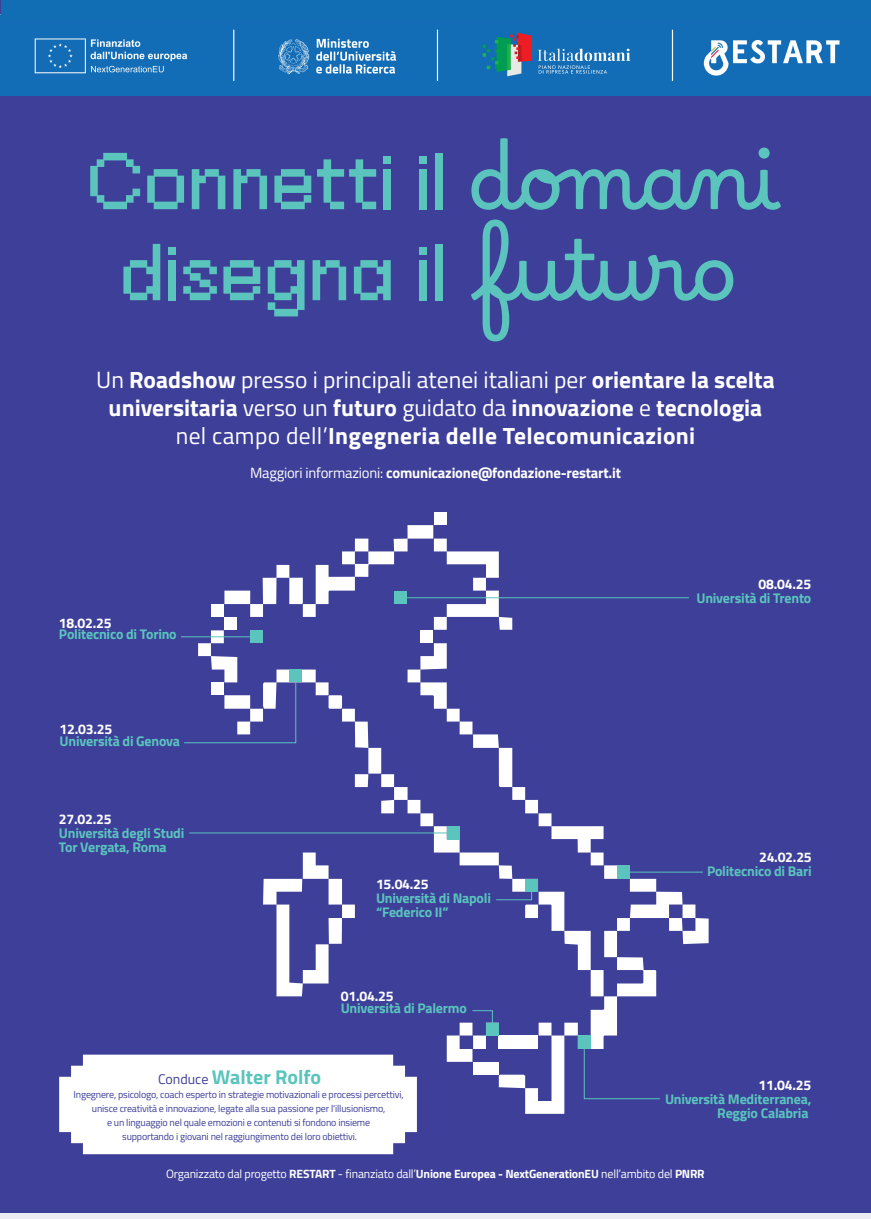
<style>
.page{position:relative;width:871px;height:1219px;background:#fff}
.page>*{position:absolute;margin:0;border:0;box-sizing:border-box;transform-origin:0 0}
.t1{font:700 23.5px/28.2px "Titillium Web";color:#fff;text-align:center}
.t2{font:700 20px "Titillium Web";color:#5ac4bd}
.t3{font:700 14.7px "Titillium Web";letter-spacing:-.015em;color:#fff}
.t4{font:700 14px/14px "Titillium Web";letter-spacing:-.015em;color:#5ac4bd}
.t5{font:700 14px "Titillium Web";letter-spacing:-.015em;color:#fff}
.t6{font:12px "Titillium Web";letter-spacing:-.015em;color:#fff}
.t7{font:10px/14px "Titillium Web";letter-spacing:-.02em;color:#3e3f99;text-align:center}
.s1{font-weight:400}
.s2{font-weight:400;font-size:14px;color:#3e3f99}
.s3{font-weight:700}
</style>
<div class="page">
<div style="left:0;top:0;width:870px;height:1212px;background:#3e3f99"></div>
<img style="left:0;top:14px;width:870px;height:82px">
<div style="left:1px;top:0;width:869px;height:19px;background:#126eb4"></div>
<svg style="left:90px;top:153px;width:50px;height:56px"></svg>
<svg style="left:147px;top:169px;width:37px;height:40px"></svg>
<svg style="left:192px;top:169px;width:33px;height:40px"></svg>
<svg style="left:233px;top:169px;width:34px;height:40px"></svg>
<svg style="left:274px;top:169px;width:37px;height:40px"></svg>
<svg style="left:317px;top:159px;width:59px;height:50px"></svg>
<div style="left:383px;top:169px;width:7px;height:40px;background:#5ac4bd"></div>
<div style="left:383px;top:156px;width:7px;height:8px;background:#5ac4bd"></div>
<div style="left:419px;top:156px;width:7px;height:8px;background:#5ac4bd"></div>
<div style="left:419px;top:169px;width:7px;height:40px;background:#5ac4bd"></div>
<div style="left:435px;top:153px;width:7px;height:56px;background:#5ac4bd"></div>
<svg style="left:471px;top:138px;width:309px;height:72px"></svg>
<svg style="left:123px;top:244px;width:37px;height:56px"></svg>
<div style="left:169px;top:247px;width:7px;height:8px;background:#5ac4bd"></div>
<div style="left:169px;top:260px;width:7px;height:40px;background:#5ac4bd"></div>
<svg style="left:183px;top:260px;width:34px;height:40px"></svg>
<svg style="left:223px;top:260px;width:37px;height:40px"></svg>
<svg style="left:267px;top:260px;width:37px;height:56px"></svg>
<svg style="left:312px;top:260px;width:34px;height:40px"></svg>
<svg style="left:354px;top:260px;width:36px;height:40px"></svg>
<div style="left:419px;top:247px;width:8px;height:8px;background:#5ac4bd"></div>
<div style="left:419px;top:260px;width:8px;height:40px;background:#5ac4bd"></div>
<div style="left:435px;top:244px;width:7px;height:56px;background:#5ac4bd"></div>
<svg style="left:471px;top:220px;width:262px;height:121px"></svg>
<div style="left:0;top:522px;width:870px;height:697px;background:#3e3f99"></div>
<svg style="left:498px;top:865px;width:184px;height:249px"></svg>
<div style="left:682px;top:904px;width:13px;height:14px;background:#fff"></div>
<svg style="left:668px;top:918px;width:40px;height:26px"></svg>
<div style="left:498px;top:1035px;width:40px;height:14px;background:#fff"></div>
<div style="left:473px;top:1062px;width:25px;height:13px;background:#fff"></div>
<div style="left:434px;top:512px;width:12px;height:13px;background:#fff"></div>
<div style="left:617px;top:865px;width:12px;height:14px;background:#5ac4bd"></div>
<div style="left:577px;top:1035px;width:13px;height:14px;background:#5ac4bd"></div>
<hr style="left:181px;top:636px;width:75px;height:1px;background:#5ac4bd">
<hr style="left:402px;top:597px;width:286px;height:1px;background:#5ac4bd">
<svg style="left:183px;top:525px;width:420px;height:471px"></svg>
<svg style="left:446px;top:1010px;width:52px;height:52px"></svg>
<svg style="left:583px;top:1041px;width:77px;height:59px"></svg>
<hr style="left:623px;top:872px;width:79px;height:1px;background:#5ac4bd">
<hr style="left:189px;top:832px;width:264px;height:1px;background:#5ac4bd">
<div style="left:59px;top:1055px;width:358px;height:99px;background:#fff"></div>
<h1 class="t1" style="left:96px;top:364px;width:679px"><span class="s1">Un</span> Roadshow <span class="s1">presso i principali atenei italiani per</span> orientare la scelta universitaria <span class="s1">verso un</span> futuro <span class="s1">guidato da</span> innovazione <span class="s1">e</span> tecnologia <span class="s1">nel campo dell’</span>Ingegneria delle Telecomunicazioni</h1>
<h3 class="t3" style="left:250px;top:462px;width:372px"><span class="s1">Maggiori informazioni:</span> comunicazione@fondazione-restart.it</h3>
<h3 class="t5" style="left:59px;top:612px;width:54px">18.02.25</h3>
<h3 class="t4" style="left:59px;top:627px;width:119px">Politecnico di Torino</h3>
<h3 class="t5" style="left:60px;top:719px;width:54px">12.03.25</h3>
<h3 class="t4" style="left:60px;top:733px;width:122px">Università di Genova</h3>
<h3 class="t5" style="left:59px;top:808px;width:54px">27.02.25</h3>
<h3 class="t4" style="left:59px;top:825px;width:127px">Università degli Studi<br>Tor Vergata, Roma</h3>
<h3 class="t5" style="left:376px;top:873px;width:54px">15.04.25</h3>
<h3 class="t4" style="left:376px;top:890px;width:116px">Università di Napoli “Federico II”</h3>
<h3 class="t5" style="left:340px;top:986px;width:54px">01.04.25</h3>
<h3 class="t4" style="left:340px;top:1000px;width:128px">Università di Palermo</h3>
<h2 class="t2" style="left:158px;top:1061px;width:165px"><span class="s2">Conduce</span> Walter Rolfo</h2>
<p class="t7" style="left:74px;top:1087px;width:331px">Ingegnere, psicologo, coach esperto in strategie motivazionali e processi percettivi, unisce creatività e innovazione, legate alla sua passione per l'illusionismo,<br>e un linguaggio nel quale emozioni e contenuti si fondono insieme<br>supportando i giovani nel raggiungimento dei loro obiettivi.</p>
<h3 class="t5" style="left:758px;top:573px;width:54px">08.04.25</h3>
<h3 class="t4" style="left:696px;top:590px;width:116px">Università di Trento</h3>
<h3 class="t5" style="left:758px;top:847px;width:54px">24.02.25</h3>
<h3 class="t4" style="left:706px;top:864px;width:106px">Politecnico di Bari</h3>
<h3 class="t5" style="left:758px;top:1074px;width:54px">11.04.25</h3>
<h3 class="t4" style="left:664px;top:1091px;width:148px;text-align:right">Università Mediterranea,<br>Reggio Calabria</h3>
<p class="t6" style="left:166px;top:1165px;width:540px">Organizzato dal progetto <span class="s3">RESTART</span> - finanziato dall’<span class="s3">Unione Europea - NextGenerationEU</span> nell’ambito del <span class="s3">PNRR</span></p>
</div>
